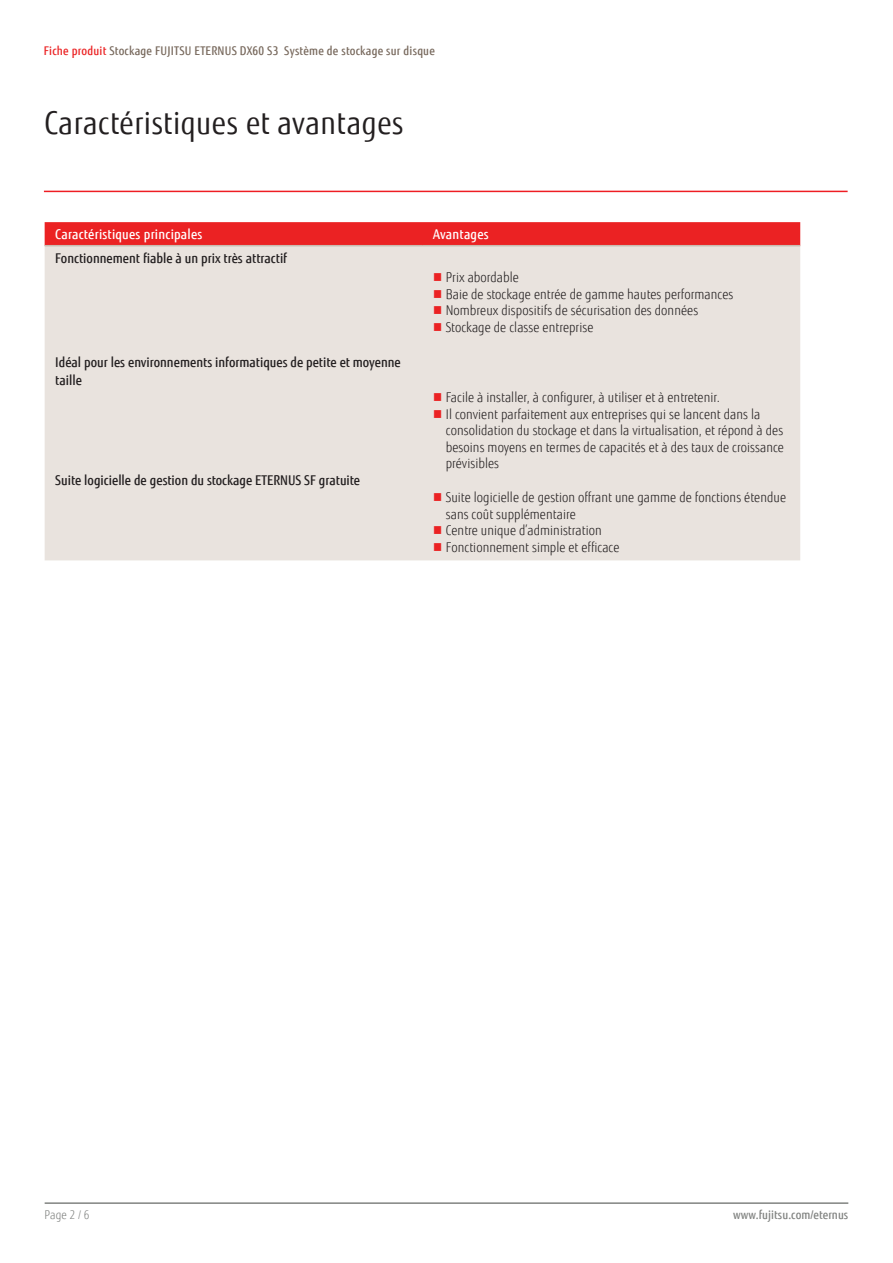
<style>
.page{position:relative;width:893px;height:1263px;background:#fff}
.page>*{position:absolute;margin:0;border:0;box-sizing:border-box;transform-origin:0 0}
.ComponentHeading{font:31.5px "Fujitsu Sans";letter-spacing:.02em;color:#231f20;scale:.9 1}
.t1{font:300 13.5px/16.5px "Fujitsu Sans";letter-spacing:.005em;color:#231f20;scale:.9 1}
.FeatureBenefitSubhea{font:500 13.5px/18px "Fujitsu Sans";color:#231f20;scale:.9 1}
.FeatureBenefitHeadin{font:500 13.5px "Fujitsu Sans";letter-spacing:.02em;color:#fff;scale:.9 1}
.RunningHeader{font:500 12px "Fujitsu Sans";letter-spacing:.02em;color:#78695d;scale:.9 1}
.RunningFooter_R{font:500 12px "Fujitsu Sans";letter-spacing:.005em;color:#818381;scale:.9 1}
.RunningFooter_L{font:300 12px "Fujitsu Sans";color:#818381;scale:.9 1}
.s1{color:#eb2223}
</style>
<div class="page">
<hr style="left:45px;top:1202px;width:803px;height:2px;background:#818381">
<div style="left:45px;top:222px;width:755px;height:23px;background:#eb2223"></div>
<div style="left:45px;top:246px;width:755px;height:314px;background:#e9e3de"></div>
<hr style="left:45px;top:245px;width:377px;height:1px;background:#c9bcb1">
<hr style="left:422px;top:245px;width:378px;height:1px;background:#c9bcb1">
<hr style="left:44px;top:191px;width:804px;height:1px;background:#ee1d23">
<svg style="left:434px;top:273px;width:7px;height:8px"></svg>
<svg style="left:434px;top:290px;width:7px;height:8px"></svg>
<svg style="left:434px;top:306px;width:7px;height:8px"></svg>
<svg style="left:434px;top:323px;width:7px;height:8px"></svg>
<svg style="left:434px;top:393px;width:7px;height:8px"></svg>
<svg style="left:434px;top:410px;width:7px;height:8px"></svg>
<svg style="left:434px;top:493px;width:7px;height:8px"></svg>
<svg style="left:434px;top:526px;width:7px;height:8px"></svg>
<svg style="left:434px;top:543px;width:7px;height:8px"></svg>
<p class="RunningHeader" style="left:44px;top:43px;width:436px"><span class="s1">Fiche produit</span> Stockage FUJITSU ETERNUS DX60 S3 Système de stockage sur disque</p>
<p class="ComponentHeading" style="left:45px;top:104px;width:400px">Caractéristiques et avantages</p>
<p class="FeatureBenefitHeadin" style="left:55px;top:226px;width:165px">Caractéristiques principales</p>
<p class="FeatureBenefitHeadin" style="left:433px;top:226px;width:63px">Avantages</p>
<p class="FeatureBenefitSubhea" style="left:55px;top:249px;width:259px">Fonctionnement fiable à un prix très attractif</p>
<p class="t1" style="left:446px;top:269px;width:83px">Prix abordable</p>
<p class="t1" style="left:446px;top:286px;width:321px">Baie de stockage entrée de gamme hautes performances</p>
<p class="t1" style="left:446px;top:302px;width:282px">Nombreux dispositifs de sécurisation des données</p>
<p class="t1" style="left:446px;top:319px;width:166px">Stockage de classe entreprise</p>
<p class="FeatureBenefitSubhea" style="left:55px;top:353px;width:385px">Idéal pour les environnements informatiques de petite et moyenne taille</p>
<p class="t1" style="left:446px;top:389px;width:306px">Facile à installer, à configurer, à utiliser et à entretenir.</p>
<p class="t1" style="left:446px;top:406px;width:377px">Il convient parfaitement aux entreprises qui se lancent dans la consolidation du stockage et dans la virtualisation, et répond à des besoins moyens en termes de capacités et à des taux de croissance prévisibles</p>
<p class="FeatureBenefitSubhea" style="left:55px;top:471px;width:340px">Suite logicielle de gestion du stockage ETERNUS SF gratuite</p>
<p class="t1" style="left:446px;top:490px;width:380px">Suite logicielle de gestion offrant une gamme de fonctions étendue sans coût supplémentaire</p>
<p class="t1" style="left:446px;top:523px;width:175px">Centre unique d’administration</p>
<p class="t1" style="left:446px;top:539px;width:195px">Fonctionnement simple et efficace</p>
<p class="RunningFooter_L" style="left:45px;top:1208px;width:51px">Page 2 / 6</p>
<p class="RunningFooter_R" style="left:733px;top:1208px;width:129px">www.fujitsu.com/eternus</p>
</div>
